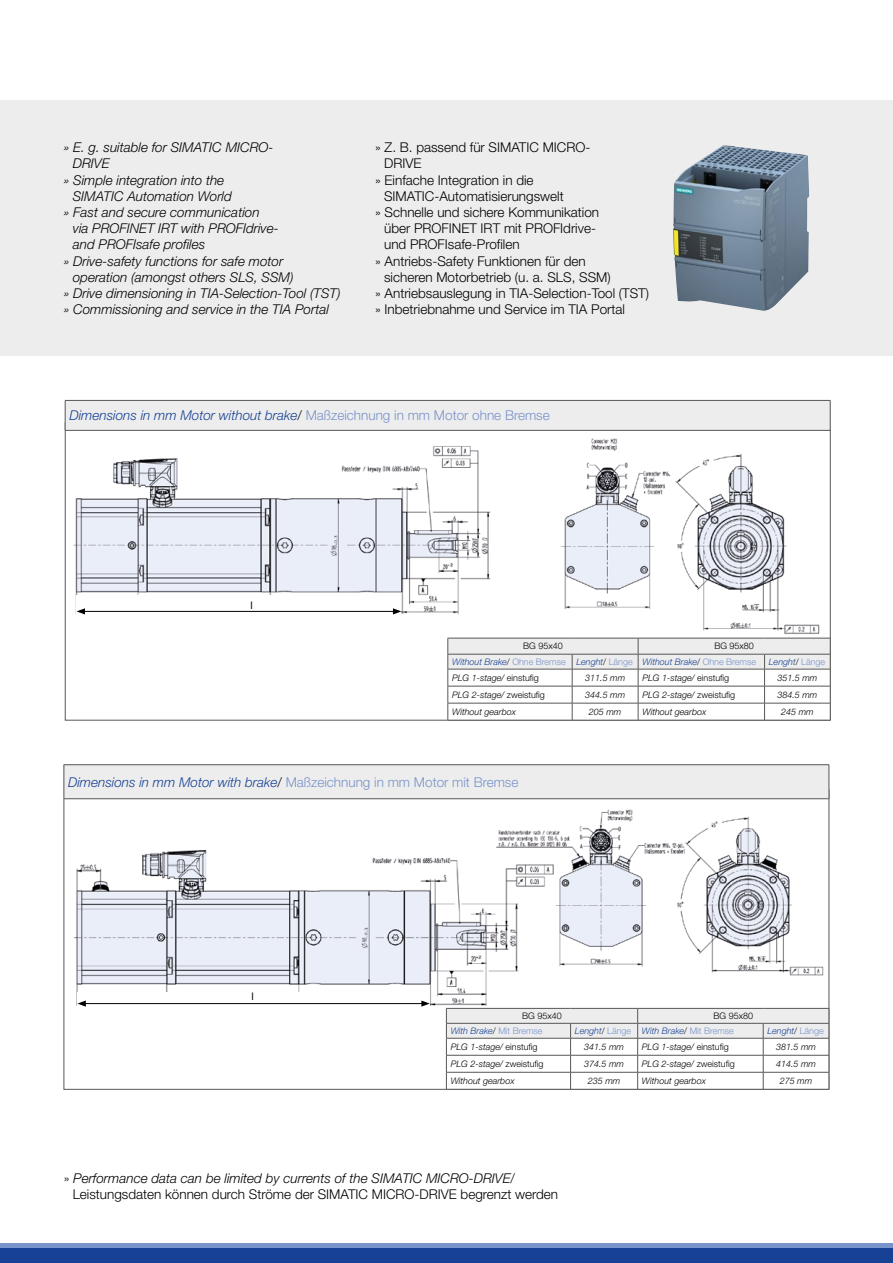
<style>
.page{position:relative;width:893px;height:1263px;background:#fff}
.page>*{position:absolute;margin:0;border:0;box-sizing:border-box;transform-origin:0 0}
.t1{font:300 13.5px/16.2px "Helvetica Neue LT Std";color:#000}
.t2{font:italic 300 13.5px "Helvetica Neue LT Std";color:#000}
.t3{font:italic 300 13.5px "Helvetica Neue LT Std";color:#164194}
.t4{font:300 13.5px "Helvetica Neue LT Std";color:#7993cb}
.t5{font:10.5px "Helvetica Neue LT Std";color:#000}
.t6{font:italic 300 9px "Helvetica Neue LT Std";color:#000}
.t7{font:italic 300 9px/15.5px "Helvetica Neue LT Std";color:#164194;text-align:right}
.t8{font:300 9px "Helvetica Neue LT Std";color:#000}
.s1{font-style:normal;color:#000}
.s2{font-style:normal;color:#7993cb}
.s3{font-style:normal}
.s4{font-style:italic;color:#164194}
.s5{color:#000}
.s6{font-style:italic}
</style>
<div class="page">
<div style="left:0;top:101px;width:893px;height:255px;background:#ededed"></div>
<div style="left:65px;top:400px;width:765px;height:30px;background:#ededed"></div>
<hr style="left:65px;top:400px;width:765px;height:1px;background:#575756">
<svg style="left:65px;top:401px;width:1px;height:29px"></svg>
<svg style="left:830px;top:401px;width:1px;height:29px"></svg>
<hr style="left:65px;top:430px;width:765px;height:1px;background:#575756">
<svg style="left:448px;top:638px;width:383px;height:82px"></svg>
<hr style="left:448px;top:720px;width:124px;height:1px;background:#575756">
<hr style="left:572px;top:720px;width:66px;height:1px;background:#575756">
<hr style="left:638px;top:720px;width:126px;height:1px;background:#575756">
<hr style="left:764px;top:720px;width:66px;height:1px;background:#575756">
<div style="left:64px;top:765px;width:765px;height:34px;background:#ededed"></div>
<hr style="left:64px;top:764px;width:765px;height:1px;background:#575756">
<hr style="left:64px;top:765px;width:1px;height:33px;background:#575756">
<hr style="left:829px;top:765px;width:1px;height:33px;background:#575756">
<hr style="left:64px;top:798px;width:765px;height:1px;background:#575756">
<img style="left:73px;top:446px;width:418px;height:169px">
<img style="left:561px;top:438px;width:110px;height:171px">
<img style="left:675px;top:454px;width:145px;height:180px">
<img style="left:686px;top:816px;width:138px;height:160px">
<img style="left:74px;top:850px;width:421px;height:155px">
<img style="left:495px;top:809px;width:191px;height:163px">
<div style="left:77px;top:595px;width:324px;height:35px;background:#fff"></div>
<hr style="left:83px;top:611px;width:312px;height:1px;background:#000">
<svg style="left:77px;top:608px;width:8px;height:6px"></svg>
<svg style="left:393px;top:608px;width:8px;height:6px"></svg>
<div style="left:78px;top:992px;width:352px;height:30px;background:#fff"></div>
<hr style="left:83px;top:1003px;width:341px;height:1px;background:#000">
<svg style="left:77px;top:1000px;width:9px;height:7px"></svg>
<svg style="left:421px;top:1000px;width:9px;height:7px"></svg>
<div style="left:0;top:1243px;width:893px;height:20px;background:#7993cb"></div>
<div style="left:0;top:1248px;width:893px;height:15px;background:#164194"></div>
<img style="left:673px;top:145px;width:136px;height:166px">
<svg style="left:446px;top:1008px;width:384px;height:81px"></svg>
<hr style="left:446px;top:1089px;width:125px;height:1px;background:#575756">
<hr style="left:571px;top:1089px;width:67px;height:1px;background:#575756">
<hr style="left:638px;top:1089px;width:125px;height:1px;background:#575756">
<hr style="left:763px;top:1089px;width:66px;height:1px;background:#575756">
<p class="t2" style="left:64px;top:139px;width:211px">» E. g. suitable for SIMATIC MICRO-</p>
<p class="t2" style="left:73px;top:155px;width:38px">DRIVE</p>
<p class="t2" style="left:64px;top:172px;width:162px">» Simple integration into the</p>
<p class="t2" style="left:73px;top:188px;width:161px">SIMATIC Automation World</p>
<p class="t2" style="left:64px;top:204px;width:197px">» Fast and secure communication</p>
<p class="t2" style="left:73px;top:220px;width:208px">via PROFINET IRT with PROFIdrive-</p>
<p class="t2" style="left:73px;top:236px;width:134px">and PROFIsafe profiles</p>
<p class="t2" style="left:64px;top:253px;width:221px">» Drive-safety functions for safe motor</p>
<p class="t2" style="left:73px;top:269px;width:222px">operation (amongst others SLS, SSM)</p>
<p class="t2" style="left:64px;top:285px;width:278px">» Drive dimensioning in TIA-Selection-Tool (TST)</p>
<p class="t2" style="left:64px;top:301px;width:267px">» Commissioning and service in the TIA Portal</p>
<p class="t1" style="left:375px;top:139px;width:217px">» Z. B. passend für SIMATIC MICRO-</p>
<p class="t1" style="left:384px;top:155px;width:39px">DRIVE</p>
<p class="t1" style="left:375px;top:171px;width:160px">» Einfache Integration in die</p>
<p class="t1" style="left:384px;top:188px;width:181px">SIMATIC-Automatisierungswelt</p>
<p class="t1" style="left:375px;top:204px;width:226px">» Schnelle und sichere Kommunikation</p>
<p class="t1" style="left:384px;top:220px;width:213px">über PROFINET IRT mit PROFIdrive-</p>
<p class="t1" style="left:384px;top:236px;width:137px">und PROFIsafe-Profilen</p>
<p class="t1" style="left:375px;top:252px;width:212px">» Antriebs-Safety Funktionen für den</p>
<p class="t1" style="left:384px;top:269px;width:228px">sicheren Motorbetrieb (u. a. SLS, SSM)</p>
<p class="t1" style="left:375px;top:285px;width:275px">» Antriebsauslegung in TIA-Selection-Tool (TST)</p>
<p class="t1" style="left:375px;top:301px;width:251px">» Inbetriebnahme und Service im TIA Portal</p>
<p class="t3" style="left:69px;top:407px;width:482px">Dimensions in mm Motor without brake<span class="s1">/</span> <span class="s2">Maßzeichnung in mm Motor ohne Bremse</span></p>
<p class="t5" style="left:251px;top:599px;width:4px">l</p>
<p class="t7" style="left:452px;top:638px;width:305px"><span class="s1">BG 95x80<br></span>Without Brake<span class="s1">/</span> <span class="s2">Ohne Bremse</span> Lenght<span class="s1">/</span> <span class="s2">Länge</span> Without Brake<span class="s1">/</span> <span class="s2">Ohne Bremse</span></p>
<p class="t8" style="left:523px;top:641px;width:41px">BG 95x40</p>
<p class="t7" style="left:769px;top:654px;width:58px">Lenght<span class="s1">/</span> <span class="s2">Länge</span></p>
<p class="t6" style="left:452px;top:672px;width:88px">PLG 1-stage/ <span class="s3">einstufig</span></p>
<p class="t6" style="left:585px;top:672px;width:42px">311.5 mm</p>
<p class="t6" style="left:642px;top:672px;width:88px">PLG 1-stage/ <span class="s3">einstufig</span></p>
<p class="t6" style="left:777px;top:672px;width:42px">351.5 mm</p>
<p class="t6" style="left:452px;top:689px;width:94px">PLG 2-stage/ <span class="s3">zweistufig</span></p>
<p class="t6" style="left:585px;top:689px;width:42px">344.5 mm</p>
<p class="t6" style="left:642px;top:689px;width:94px">PLG 2-stage/ <span class="s3">zweistufig</span></p>
<p class="t6" style="left:777px;top:689px;width:42px">384.5 mm</p>
<p class="t6" style="left:452px;top:706px;width:65px">Without gearbox</p>
<p class="t6" style="left:589px;top:706px;width:34px">205 mm</p>
<p class="t6" style="left:642px;top:706px;width:65px">Without gearbox</p>
<p class="t6" style="left:781px;top:706px;width:34px">245 mm</p>
<p class="t4" style="left:68px;top:773px;width:452px"><span class="s4">Dimensions in mm Motor with brake</span><span class="s5">/</span> Maßzeichnung in mm Motor mit Bremse</p>
<p class="t5" style="left:251px;top:990px;width:4px">l</p>
<p class="t8" style="left:522px;top:1010px;width:41px">BG 95x40</p>
<p class="t8" style="left:713px;top:1010px;width:41px">BG 95x80</p>
<p class="t7" style="left:451px;top:1023px;width:93px">With Brake<span class="s1">/</span> <span class="s2">Mit Bremse</span></p>
<p class="t7" style="left:575px;top:1023px;width:161px">Lenght<span class="s1">/</span> <span class="s2">Länge</span> With Brake<span class="s1">/</span> <span class="s2">Mit Bremse</span></p>
<p class="t7" style="left:767px;top:1023px;width:58px">Lenght<span class="s1">/</span> <span class="s2">Länge</span></p>
<p class="t6" style="left:451px;top:1041px;width:88px">PLG 1-stage/ <span class="s3">einstufig</span></p>
<p class="t6" style="left:584px;top:1041px;width:42px">341.5 mm</p>
<p class="t6" style="left:642px;top:1041px;width:88px">PLG 1-stage/ <span class="s3">einstufig</span></p>
<p class="t6" style="left:776px;top:1041px;width:42px">381.5 mm</p>
<p class="t6" style="left:451px;top:1058px;width:94px">PLG 2-stage/ <span class="s3">zweistufig</span></p>
<p class="t6" style="left:584px;top:1058px;width:42px">374.5 mm</p>
<p class="t6" style="left:642px;top:1058px;width:94px">PLG 2-stage/ <span class="s3">zweistufig</span></p>
<p class="t6" style="left:776px;top:1058px;width:42px">414.5 mm</p>
<p class="t6" style="left:451px;top:1075px;width:65px">Without gearbox</p>
<p class="t6" style="left:588px;top:1075px;width:34px">235 mm</p>
<p class="t6" style="left:642px;top:1075px;width:65px">Without gearbox</p>
<p class="t6" style="left:780px;top:1075px;width:34px">275 mm</p>
<p class="t1" style="left:73px;top:1170px;width:487px;text-indent:-9px">» <span class="s6">Performance data can be limited by currents of the SIMATIC MICRO-DRIVE</span>/<br>Leistungsdaten können durch Ströme der SIMATIC MICRO-DRIVE begrenzt werden</p>
</div>
